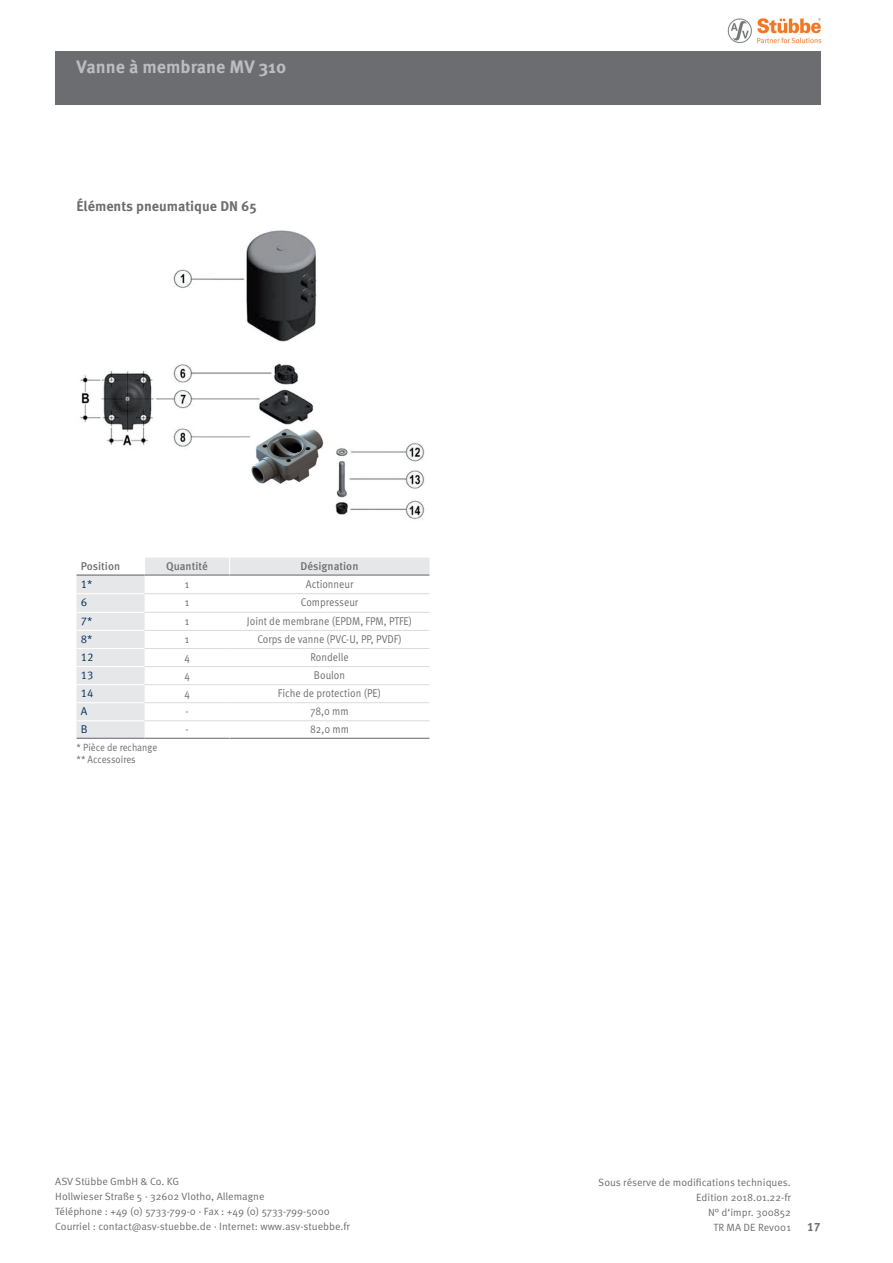
<style>
.page{position:relative;width:893px;height:1263px;background:#fff}
.page>*{position:absolute;margin:0;border:0;box-sizing:border-box;transform-origin:0 0}
.t1{font:700 18px "Meta Pro";color:#bcbdc0}
.t2{font:700 14.1px "Meta Pro";color:#6c6d70}
.t3{font:700 12px "Meta Pro";color:#6c6d70}
.t4{font:11.25px "Meta Pro Norm";color:#6c6d70;scale:.9 1}
.t5{font:500 11.25px "Meta Pro";color:#6c6d70}
.t6{font:11.25px "Meta Pro Norm";color:#002e5e}
.t7{font:10.5px/15px "Meta Pro Norm";color:#6c6d70}
.t8{font:10.5px/12px "Meta Pro Norm";color:#6c6d70;scale:.9 1}
</style>
<div class="page">
<div style="left:55px;top:51px;width:766px;height:53px;background:#6c6d70"></div>
<img style="left:728px;top:18px;width:94px;height:26px">
<img style="left:80px;top:230px;width:345px;height:290px">
<svg style="left:77px;top:557px;width:352px;height:181px"></svg>
<hr style="left:77px;top:574px;width:68px;height:2px;background:#6c6d70">
<svg style="left:144px;top:557px;width:1px;height:17px"></svg>
<hr style="left:230px;top:574px;width:199px;height:2px;background:#6c6d70">
<hr style="left:145px;top:574px;width:85px;height:2px;background:#6c6d70">
<hr style="left:230px;top:738px;width:199px;height:1px;background:#6c6d70">
<hr style="left:145px;top:738px;width:85px;height:1px;background:#6c6d70">
<hr style="left:77px;top:738px;width:68px;height:1px;background:#6c6d70">
<svg style="left:229px;top:557px;width:1px;height:181px"></svg>
<hr style="left:77px;top:593px;width:68px;height:1px;background:#fff">
<hr style="left:77px;top:612px;width:68px;height:1px;background:#fff">
<hr style="left:77px;top:630px;width:68px;height:1px;background:#fff">
<hr style="left:77px;top:648px;width:68px;height:1px;background:#fff">
<hr style="left:77px;top:666px;width:68px;height:1px;background:#fff">
<hr style="left:77px;top:684px;width:68px;height:1px;background:#fff">
<hr style="left:77px;top:702px;width:68px;height:1px;background:#fff">
<hr style="left:77px;top:720px;width:68px;height:1px;background:#fff">
<hr style="left:145px;top:593px;width:85px;height:1px;background:#dcdddf">
<hr style="left:230px;top:593px;width:199px;height:1px;background:#dcdddf">
<hr style="left:145px;top:612px;width:85px;height:1px;background:#dcdddf">
<hr style="left:230px;top:612px;width:199px;height:1px;background:#dcdddf">
<hr style="left:145px;top:630px;width:85px;height:1px;background:#dcdddf">
<hr style="left:230px;top:630px;width:199px;height:1px;background:#dcdddf">
<hr style="left:145px;top:648px;width:85px;height:1px;background:#dcdddf">
<hr style="left:230px;top:648px;width:199px;height:1px;background:#dcdddf">
<hr style="left:145px;top:666px;width:85px;height:1px;background:#dcdddf">
<hr style="left:230px;top:666px;width:199px;height:1px;background:#dcdddf">
<hr style="left:145px;top:684px;width:85px;height:1px;background:#dcdddf">
<hr style="left:230px;top:684px;width:199px;height:1px;background:#dcdddf">
<hr style="left:145px;top:702px;width:85px;height:1px;background:#dcdddf">
<hr style="left:230px;top:702px;width:199px;height:1px;background:#dcdddf">
<hr style="left:145px;top:720px;width:85px;height:1px;background:#dcdddf">
<hr style="left:230px;top:720px;width:199px;height:1px;background:#dcdddf">
<h1 class="t1" style="left:77px;top:53px;width:211px">Vanne à membrane MV 310</h1>
<h2 class="t2" style="left:77px;top:195px;width:182px">Éléments pneumatique DN 65</h2>
<p class="t5" style="left:81px;top:557px;width:41px">Position</p>
<p class="t5" style="left:166px;top:557px;width:43px">Quantité</p>
<p class="t5" style="left:301px;top:557px;width:59px">Désignation</p>
<p class="t6" style="left:81px;top:575px;width:13px">1*</p>
<p class="t4" style="left:185px;top:575px;width:6px">1</p>
<p class="t4" style="left:306px;top:575px;width:54px">Actionneur</p>
<p class="t6" style="left:81px;top:594px;width:8px">6</p>
<p class="t4" style="left:185px;top:594px;width:6px">1</p>
<p class="t4" style="left:301px;top:594px;width:65px">Compresseur</p>
<p class="t6" style="left:81px;top:612px;width:13px">7*</p>
<p class="t4" style="left:185px;top:612px;width:6px">1</p>
<p class="t4" style="left:247px;top:612px;width:185px">Joint de membrane (EPDM, FPM, PTFE)</p>
<p class="t6" style="left:81px;top:631px;width:13px">8*</p>
<p class="t4" style="left:185px;top:631px;width:6px">1</p>
<p class="t4" style="left:257px;top:631px;width:162px">Corps de vanne (PVC-U, PP, PVDF)</p>
<p class="t6" style="left:81px;top:649px;width:14px">12</p>
<p class="t4" style="left:184px;top:649px;width:8px">4</p>
<p class="t4" style="left:310px;top:649px;width:44px">Rondelle</p>
<p class="t6" style="left:81px;top:667px;width:14px">13</p>
<p class="t4" style="left:184px;top:667px;width:8px">4</p>
<p class="t4" style="left:314px;top:667px;width:36px">Boulon</p>
<p class="t6" style="left:81px;top:685px;width:14px">14</p>
<p class="t4" style="left:184px;top:685px;width:8px">4</p>
<p class="t4" style="left:278px;top:685px;width:116px">Fiche de protection (PE)</p>
<p class="t6" style="left:81px;top:703px;width:8px">A</p>
<p class="t4" style="left:186px;top:703px;width:5px">-</p>
<p class="t4" style="left:310px;top:703px;width:44px">78,0 mm</p>
<p class="t6" style="left:81px;top:721px;width:8px">B</p>
<p class="t4" style="left:186px;top:721px;width:5px">-</p>
<p class="t4" style="left:310px;top:721px;width:45px">82,0 mm</p>
<p class="t8" style="left:77px;top:740px;width:91px">* Pièce de rechange ** Accessoires</p>
<p class="t7" style="left:55px;top:1173px;width:296px">ASV Stübbe GmbH &amp; Co. KG<br>Hollwieser Straße 5 · 32602 Vlotho, Allemagne<br>Téléphone : +49 (0) 5733-799-0 · Fax : +49 (0) 5733-799-5000<br>Courriel : contact@asv-stuebbe.de · Internet: www.asv-stuebbe.fr</p>
<p class="t7" style="left:598px;top:1174px;width:194px;text-align:right">Sous réserve de modifications techniques.<br>Edition 2018.01.22-fr<br>N° d‘impr. 300852<br>TR MA DE Rev001</p>
<p class="t3" style="left:807px;top:1217px;width:15px">17</p>
</div>
